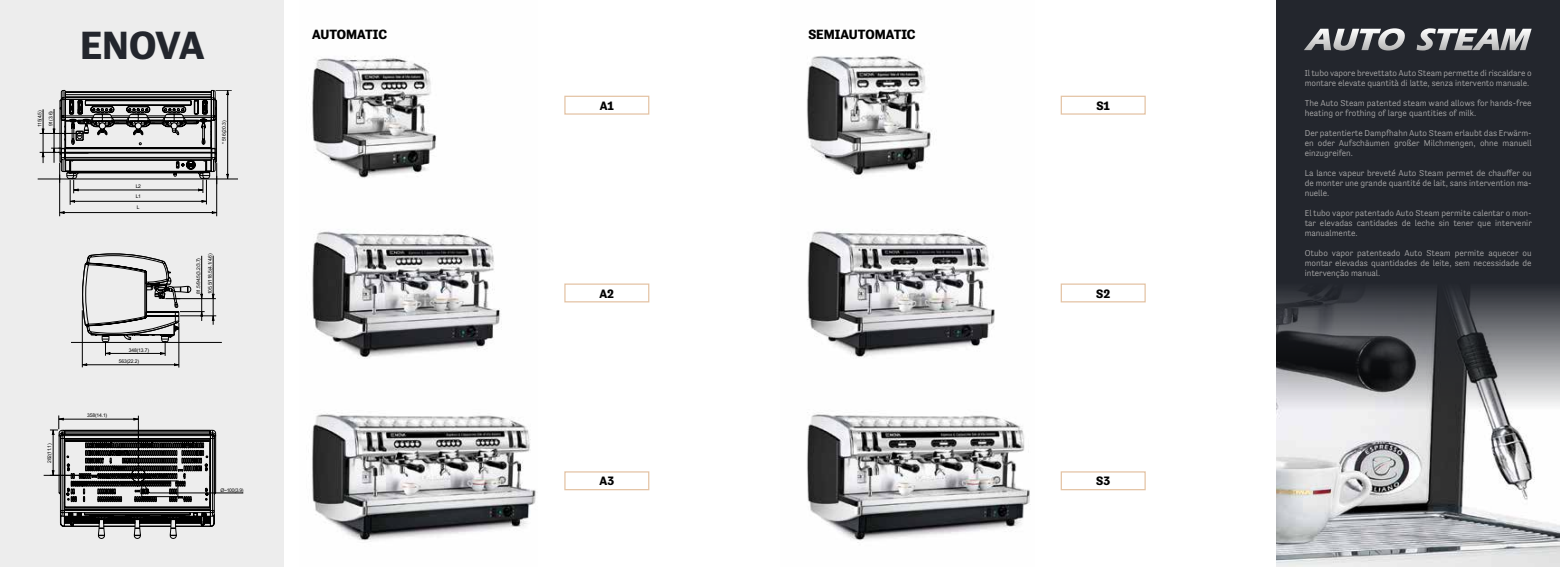
<style>
.page{position:relative;width:1560px;height:567px;background:#fff}
.page>*{position:absolute;margin:0;border:0;box-sizing:border-box;transform-origin:0 0}
.t1{font:700 40.38px "Tenso";letter-spacing:-.01em;color:#23262d}
.t2{font:700 13.75px "Tenso";color:#000}
.t3{font:700 12.5px "Tenso";color:#000}
.t4{font:300 8.75px/10px "Tenso";color:#b3b2b2;text-align:justify}
.t5{font:5px/10px "Arial";letter-spacing:-.035em;color:#000}
</style>
<div class="page">
<div style="left:1276px;top:0;width:283px;height:567px;background:#23262d"></div>
<img style="left:1276px;top:289px;width:283px;height:278px">
<img style="left:312px;top:56px;width:224px;height:486px">
<img style="left:807px;top:56px;width:224px;height:487px">
<div style="left:564px;top:96px;width:85px;height:19px;border:1px solid #e4c3a4"></div>
<div style="left:1060px;top:96px;width:85px;height:19px;border:1px solid #e4c3a4"></div>
<div style="left:564px;top:283px;width:85px;height:19px;border:1px solid #e4c3a4"></div>
<div style="left:1060px;top:283px;width:85px;height:19px;border:1px solid #e4c3a4"></div>
<div style="left:564px;top:471px;width:85px;height:19px;border:1px solid #e4c3a4"></div>
<div style="left:1060px;top:471px;width:85px;height:19px;border:1px solid #e4c3a4"></div>
<div style="left:0;top:0;width:283px;height:567px;background:#ededed"></div>
<hr style="left:38px;top:179px;width:199px;height:1px;background:#000">
<hr style="left:59px;top:163px;width:1px;height:53px;background:#000">
<hr style="left:216px;top:163px;width:1px;height:53px;background:#000">
<hr style="left:247px;top:147px;width:1px;height:57px;background:#000">
<hr style="left:343px;top:159px;width:1px;height:45px;background:#000">
<svg style="left:329px;top:180px;width:1px;height:12px"></svg>
<hr style="left:51px;top:289px;width:80px;height:1px;background:#000">
<hr style="left:61px;top:212px;width:154px;height:1px;background:#000">
<hr style="left:62px;top:233px;width:74px;height:1px;background:#000">
<hr style="left:366px;top:92px;width:1px;height:65px;background:#000">
<hr style="left:377px;top:92px;width:1px;height:69px;background:#000">
<svg style="left:40px;top:90px;width:192px;height:115px"></svg>
<hr style="left:44px;top:475px;width:87px;height:1px;background:#000">
<hr style="left:72px;top:342px;width:150px;height:1px;background:#000">
<hr style="left:72px;top:326px;width:1px;height:46px;background:#000">
<hr style="left:82px;top:310px;width:1px;height:57px;background:#000">
<hr style="left:179px;top:323px;width:1px;height:45px;background:#000">
<hr style="left:180px;top:316px;width:36px;height:1px;background:#000">
<hr style="left:165px;top:298px;width:51px;height:1px;background:#000">
<hr style="left:84px;top:365px;width:93px;height:1px;background:#000">
<svg style="left:50px;top:415px;width:194px;height:124px"></svg>
<hr style="left:72px;top:256px;width:1px;height:83px;background:#000">
<hr style="left:213px;top:256px;width:1px;height:69px;background:#000">
<svg style="left:82px;top:253px;width:123px;height:103px"></svg>
<svg style="left:1304px;top:28px;width:101px;height:23px"></svg>
<svg style="left:1416px;top:28px;width:115px;height:23px"></svg>
<p class="t5" style="left:35px;top:127px;width:19px;rotate:-90deg">)5.4(511</p>
<p class="t5" style="left:46px;top:126px;width:17px;rotate:-90deg">)6.3(19</p>
<p class="t5" style="left:45px;top:463px;width:21px;rotate:-90deg">)1.11(282</p>
<h1 class="t1" style="left:80px;top:22px;width:126px">ENOVA</h1>
<p class="t5" style="left:136px;top:181px;width:7px">L2<br>L1</p>
<p class="t5" style="left:137px;top:202px;width:4px">L</p>
<p class="t5" style="left:129px;top:345px;width:22px">348(13.7)</p>
<p class="t5" style="left:119px;top:356px;width:22px">563(22.2)</p>
<p class="t5" style="left:87px;top:411px;width:22px">358(14.1)</p>
<p class="t5" style="left:219px;top:144px;width:25px;rotate:-90deg">)3.02(615*</p>
<p class="t5" style="left:193px;top:294px;width:38px;rotate:-90deg">)7.3/2.3(5.49/5.18</p>
<p class="t5" style="left:205px;top:294px;width:42px;rotate:-90deg">)6.4/1.4(5.811/5.501</p>
<p class="t5" style="left:220px;top:485px;width:24px">Ø~100(3.9)</p>
<h2 class="t2" style="left:312px;top:26px;width:76px">AUTOMATIC</h2>
<h2 class="t2" style="left:808px;top:26px;width:109px">SEMIAUTOMATIC</h2>
<h3 class="t3" style="left:599px;top:98px;width:16px">A1</h3>
<h3 class="t3" style="left:1096px;top:98px;width:15px">S1</h3>
<h3 class="t3" style="left:599px;top:286px;width:16px">A2</h3>
<h3 class="t3" style="left:1095px;top:286px;width:16px">S2</h3>
<h3 class="t3" style="left:599px;top:474px;width:16px">A3</h3>
<h3 class="t3" style="left:1096px;top:474px;width:16px">S3</h3>
<p class="t4" style="left:1304px;top:68px;width:228px">Il tubo vapore brevettato Auto Steam permette di riscaldare o montare elevate quantità di latte, senza intervento manuale.</p>
<p class="t4" style="left:1304px;top:98px;width:228px">The Auto Steam patented steam wand allows for hands-free heating or frothing of large quantities of milk.</p>
<p class="t4" style="left:1304px;top:128px;width:228px">Der patentierte Dampfhahn Auto Steam erlaubt das Erwärm&shy;en oder Aufschäumen großer Milchmengen, ohne manuell einzugreifen.</p>
<p class="t4" style="left:1304px;top:168px;width:228px">La lance vapeur breveté Auto Steam permet de chauffer ou de monter une grande quantité de lait, sans intervention ma&shy;nuelle.</p>
<p class="t4" style="left:1304px;top:208px;width:228px">El tubo vapor patentado Auto Steam permite calentar o mon&shy;tar elevadas cantidades de leche sin tener que intervenir manualmente.</p>
<p class="t4" style="left:1304px;top:248px;width:228px">Otubo vapor patenteado Auto Steam permite aquecer ou montar elevadas quantidades de leite, sem necessidade de intervenção manual.</p>
</div>
